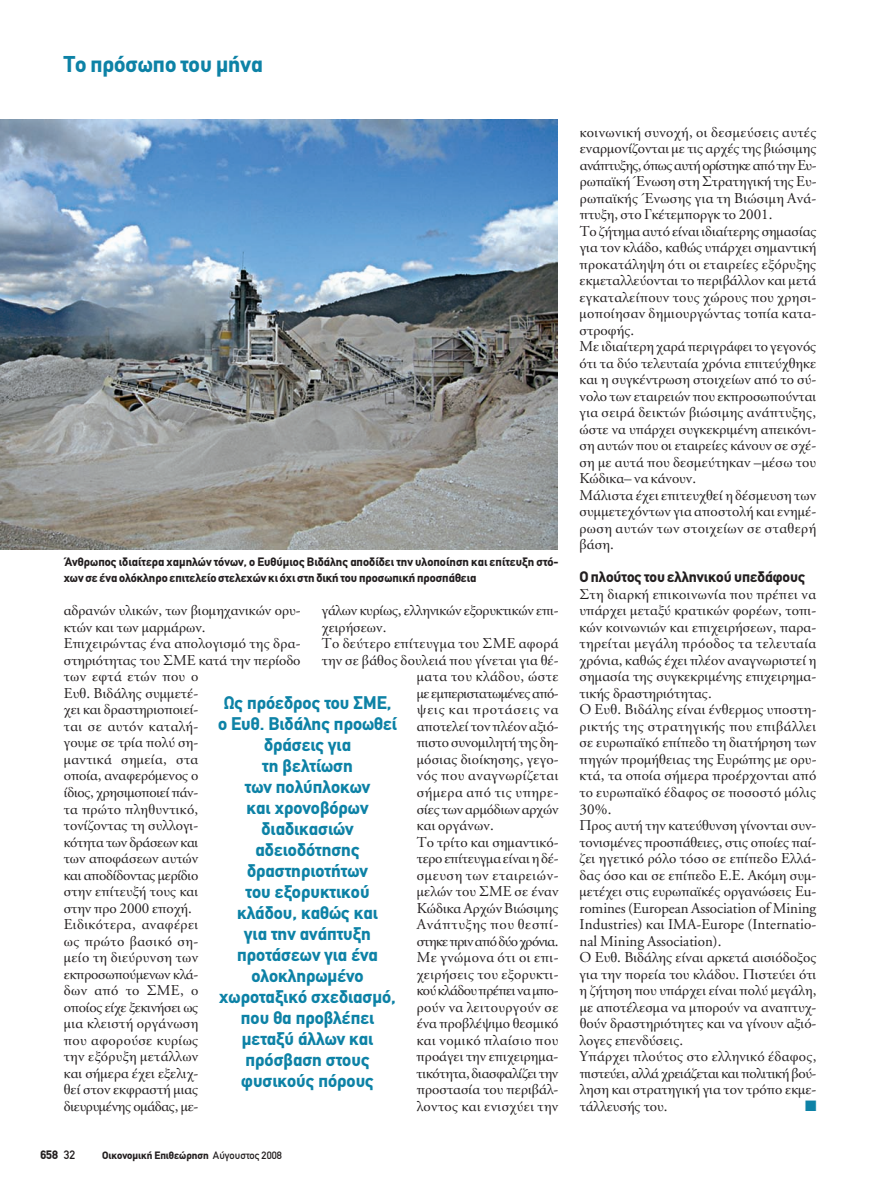
<style>
.page{position:relative;width:880px;height:1191px;background:#fff}
.page>*{position:absolute;margin:0;border:0;box-sizing:border-box;transform-origin:0 0}
.t1{font:700 22.5px "CF Din";color:#0d82a6}
.t2{font:700 18px/21px "CF Din";color:#0d82a6;text-align:center}
.t3{font:15px/16.5px "CF Garamond";letter-spacing:.005em;color:#231f20}
.t4{font:15px "CF Garamond";letter-spacing:-.015em;color:#231f20}
.t5{font:15px "CF Garamond";letter-spacing:.03em;color:#231f20}
.t6{font:15px "CF Garamond";letter-spacing:.025em;color:#231f20}
.t7{font:15px "CF Garamond";letter-spacing:.035em;color:#231f20}
.t8{font:15px "CF Garamond";letter-spacing:-.02em;color:#231f20}
.t9{font:15px "CF Garamond";letter-spacing:-.04em;color:#231f20}
.t10{font:15px "CF Garamond";letter-spacing:-.045em;color:#231f20}
.t11{font:15px "CF Garamond";letter-spacing:-.035em;color:#231f20}
.t12{font:15px "CF Garamond";letter-spacing:.055em;color:#231f20}
.t13{font:15px "CF Garamond";letter-spacing:.045em;color:#231f20}
.t14{font:15px "Zapf Dingbats ITC";color:#0d82a6}
.t15{font:700 12px/16.5px "CF Din";letter-spacing:.005em;color:#231f20}
.t16{font:700 10.5px "CF Din";color:#231f20}
.s1{font-weight:400}
.s2{font-family:"CF Din";font-weight:700}
</style>
<div class="page">
<img style="left:0;top:119px;width:558px;height:431px">
<p class="t1" style="left:64px;top:52px;width:200px">Το πρόσωπο του µήνα</p>
<p class="t15" style="left:64px;top:553px;width:496px">Άνθρωπος ιδιαίτερα χαµηλών τόνων, ο Ευθύµιος Βιδάλης αποδίδει την υλοποίηση και επίτευξη στό&shy;χων σε ένα ολόκληρο επιτελείο στελεχών κι όχι στη δική του προσωπική προσπάθεια</p>
<p class="t3" style="left:64px;top:602px;width:238px">αδρανών υλικών, των βιοµηχανικών ορυ&shy;κτών και των µαρµάρων.<br>Επιχειρώντας ένα απολογισµό της δρα&shy;στηριότητας του ΣΜΕ κατά την περίοδο των εφτά ετών που ο<br>Ευθ. Βιδάλης συµµετέ-<br>χει και δραστηριοποιεί-<br>ται σε αυτόν καταλή-<br>γουµε σε τρία πολύ ση-<br>µαντικά σηµεία, στα<br>οποία, αναφερόµενος ο<br>ίδιος, χρησιµοποιεί πάν-<br>τα πρώτο πληθυντικό,<br>τονίζοντας τη συλλογι-<br>κότητα των δράσεων και<br>των αποφάσεων αυτών<br>και αποδίδοντας µερίδιο<br>στην επίτευξή τους και<br>στην προ 2000 εποχή.<br>Ειδικότερα, αναφέρει<br>ως πρώτο βασικό ση-<br>µείο τη διεύρυνση των εκπροσωπούµενων κλά-<br>δων από το ΣΜΕ, ο<br>οποίος είχε ξεκινήσει ως<br>µια κλειστή οργάνωση<br>που αφορούσε κυρίως<br>την εξόρυξη µετάλλων<br>και σήµερα έχει εξελιχ-<br>θεί στον εκφραστή µιας<br>διευρυµένης οµάδας, µε-</p>
<p class="t4" style="left:322px;top:601px;width:238px">γάλων κυρίως, ελληνικών εξορυκτικών επι-</p>
<p class="t3" style="left:322px;top:618px;width:66px">χειρήσεων.</p>
<p class="t3" style="left:322px;top:635px;width:238px">Το δεύτερο επίτευγµα του ΣΜΕ αφορά</p>
<p class="t3" style="left:322px;top:651px;width:238px">την σε βάθος δουλειά που γίνεται για θέ-</p>
<p class="t5" style="left:417px;top:667px;width:143px">µατα του κλάδου, ώστε</p>
<p class="t9" style="left:417px;top:683px;width:143px">µε εµπεριστατωµένεςαπό-</p>
<p class="t12" style="left:417px;top:700px;width:143px">ψεις και προτάσεις να</p>
<p class="t3" style="left:417px;top:717px;width:143px">αποτελεί τον πλέον αξιό-</p>
<p class="t4" style="left:417px;top:733px;width:143px">πιστο συνοµιλητή της δη-</p>
<p class="t3" style="left:417px;top:750px;width:143px">µόσιας διοίκησης, γεγο-</p>
<p class="t5" style="left:417px;top:766px;width:143px">νός που αναγνωρίζεται</p>
<p class="t7" style="left:417px;top:782px;width:143px">σήµερα από τις υπηρε-</p>
<p class="t4" style="left:417px;top:799px;width:143px">σίες των αρµόδιων αρχών</p>
<p class="t3" style="left:417px;top:816px;width:79px">και οργάνων.</p>
<p class="t3" style="left:417px;top:833px;width:143px">Το τρίτο και σηµαντικό-</p>
<p class="t4" style="left:417px;top:848px;width:143px">τεροεπίτευγµαείναιηδέ-</p>
<p class="t7" style="left:417px;top:865px;width:143px">σµευση των εταιρειών-</p>
<p class="t3" style="left:417px;top:882px;width:143px">µελών του ΣΜΕ σε έναν</p>
<p class="t3" style="left:417px;top:899px;width:143px">ΚώδικαΑρχώνΒιώσιµης</p>
<p class="t13" style="left:417px;top:914px;width:143px">Ανάπτυξης που θεσπί-</p>
<p class="t10" style="left:417px;top:931px;width:143px">στηκεπριναπόδύοχρόνια.</p>
<p class="t5" style="left:417px;top:947px;width:143px">Με γνώµονα ότι οι επι-</p>
<p class="t3" style="left:417px;top:965px;width:143px">χειρήσεις του εξορυκτι-</p>
<p class="t11" style="left:417px;top:980px;width:143px">κούκλάδουπρέπειναµπο-</p>
<p class="t6" style="left:417px;top:997px;width:143px">ρούν να λειτουργούν σε</p>
<p class="t3" style="left:417px;top:1014px;width:143px">ένα προβλέψιµο θεσµικό</p>
<p class="t5" style="left:417px;top:1030px;width:143px">και νοµικό πλαίσιο που</p>
<p class="t3" style="left:417px;top:1047px;width:143px">προάγει την επιχειρηµα-</p>
<p class="t8" style="left:417px;top:1063px;width:143px">τικότητα, διασφαλίζει την</p>
<p class="t3" style="left:417px;top:1080px;width:143px">προστασία του περιβάλ-</p>
<p class="t6" style="left:417px;top:1096px;width:143px">λοντος και ενισχύει την</p>
<p class="t2" style="left:218px;top:692px;width:181px">Ως πρόεδρος του ΣΜΕ, ο Ευθ. Βιδάλης προωθεί δράσεις για<br>τη βελτίωση<br>των πολύπλοκων<br>και χρονοβόρων διαδικασιών αδειοδότησης δραστηριοτήτων<br>του εξορυκτικού κλάδου, καθώς και<br>για την ανάπτυξη προτάσεων για ένα ολοκληρωµένο χωροταξικό σχεδιασµό, που θα προβλέπει µεταξύ άλλων και πρόσβαση στους φυσικούς πόρους</p>
<p class="t15" style="left:40px;top:1146px;width:36px">658 <span class="s1">32</span></p>
<p class="t16" style="left:102px;top:1149px;width:181px">Οικονοµική Επιθεώρηση <span class="s1">Αύγουστος 2008</span></p>
<p class="t3" style="left:579px;top:123px;width:239px">κοινωνική συνοχή, οι δεσµεύσεις αυτές εναρµονίζονται µε τις αρχές της βιώσιµης ανάπτυξης,όπωςαυτήορίστηκεαπότηνΕυ&shy;ρωπαϊκή Ένωση στη Στρατηγική της Ευ&shy;ρωπαϊκής Ένωσης για τη Βιώσιµη Ανά&shy;πτυξη, στο Γκέτεµποργκ το 2001.<br>Το ζήτηµα αυτό είναι ιδιαίτερης σηµασίας για τον κλάδο, καθώς υπάρχει σηµαντική προκατάληψη ότι οι εταιρείες εξόρυξης εκµεταλλεύονται το περιβάλλον και µετά εγκαταλείπουν τους χώρους που χρησι&shy;µοποίησαν δηµιουργώντας τοπία κατα&shy;στροφής.<br>Με ιδιαίτερη χαράπεριγράφει το γεγονός ότι τα δύο τελευταία χρόνια επιτεύχθηκε και η συγκέντρωση στοιχείων από το σύ&shy;νολο των εταιρειών που εκπροσωπούνται για σειρά δεικτών βιώσιµης ανάπτυξης, ώστε να υπάρχει συγκεκριµένη απεικόνι&shy;ση αυτών που οι εταιρείες κάνουν σε σχέ&shy;ση µε αυτά που δεσµεύτηκαν –µέσω του Κώδικα– να κάνουν.<br>Μάλιστα έχει επιτευχθεί η δέσµευση των συµµετεχόντων για αποστολή και ενηµέ&shy;ρωση αυτών των στοιχείων σε σταθερή βάση.</p>
<p class="t3" style="left:579px;top:569px;width:238px"><span class="s2">Οπλούτος του ελληνικού υπεδάφους </span>Στη διαρκή επικοινωνία που πρέπει να υπάρχει µεταξύ κρατικών φορέων, τοπι&shy;κών κοινωνιών και επιχειρήσεων, παρα&shy;τηρείται µεγάλη πρόοδος τα τελευταία χρόνια, καθώς έχει πλέον αναγνωριστεί η σηµασία της συγκεκριµένης επιχειρηµα&shy;τικής δραστηριότητας.<br>Ο Ευθ. Βιδάλης είναι ένθερµος υποστη&shy;ρικτής της στρατηγικής που επιβάλλει σε ευρωπαϊκό επίπεδο τη διατήρηση των πηγών προµήθειας της Ευρώπης µε ορυ&shy;κτά, τα οποία σήµερα προέρχονται από το ευρωπαϊκό έδαφος σε ποσοστό µόλις 30%.<br>Προς αυτή την κατεύθυνση γίνονται συν&shy;τονισµένες προσπάθειες, στις οποίες παί&shy;ζει ηγετικό ρόλο τόσο σε επίπεδο Ελλά&shy;δας όσο και σε επίπεδο Ε.Ε. Ακόµη συµ&shy;µετέχει στις ευρωπαϊκές οργανώσεις Eu&shy;romines (European Association of Mining Industries) και ΙΜΑ-Europe (Internatio&shy;nal Mining Association).<br>O Ευθ. Βιδάλης είναι αρκετά αισιόδοξος για την πορεία του κλάδου. Πιστεύει ότι η ζήτηση που υπάρχει είναι πολύ µεγάλη, µε αποτέλεσµα να µπορούν να αναπτυχ&shy;θούν δραστηριότητες και να γίνουν αξιό&shy;λογες επενδύσεις.<br>Υπάρχει πλούτος στο ελληνικό έδαφος, πιστεύει, αλλά χρειάζεται και πολιτική βού&shy;ληση και στρατηγική για τον τρόπο εκµε&shy;τάλλευσής του.</p>
<p class="t14" style="left:805px;top:1096px;width:13px">■</p>
</div>
